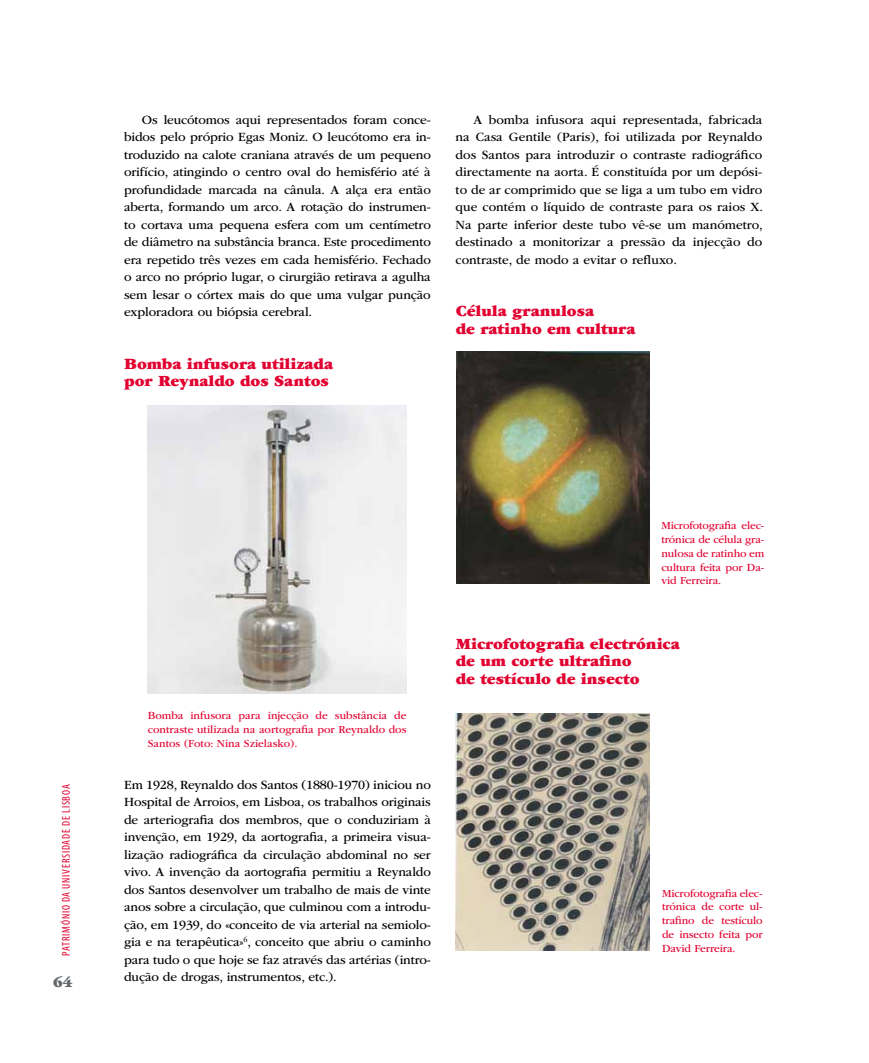
<style>
.page{position:relative;width:869px;height:1063px;background:#fff}
.page>*{position:absolute;margin:0;border:0;box-sizing:border-box;transform-origin:0 0}
.t1{font:16.25px/17.5px "ITC Garamond Std Ult";color:#e20030}
.t2{font:15px "ITC Garamond Std Ult";color:#64686a}
.t3{font:13.12px/17.5px "ITC Garamond Std";letter-spacing:-.01em;color:#000;text-align:justify}
.t4{font:11.25px/13.8px "ITC Garamond Std";letter-spacing:-.01em;color:#e20030;text-align:justify}
.t5{font:condensed 11.25px "Myriad Pro";letter-spacing:.07em;color:#e20030}
</style>
<div class="page">
<img style="left:148px;top:405px;width:258px;height:289px">
<img style="left:456px;top:351px;width:193px;height:232px">
<img style="left:455px;top:714px;width:193px;height:237px">
<p class="t3" style="left:124px;top:111px;width:308px;text-indent:18px">Os leucótomos aqui representados foram conce‑ bidos pelo próprio Egas Moniz. O leucótomo era in‑ troduzido na calote craniana através de um pequeno orifício, atingindo o centro oval do hemisfério até à profundidade marcada na cânula. A alça era então aberta, formando um arco. A rotação do instrumen‑ to cortava uma pequena esfera com um centímetro de diâmetro na substância branca. Este procedimento era repetido três vezes em cada hemisfério. Fechado o arco no próprio lugar, o cirurgião retirava a agulha sem lesar o córtex mais do que uma vulgar punção exploradora ou biópsia cerebral.</p>
<p class="t1" style="left:124px;top:355px;width:210px">Bomba infusora utilizada por Reynaldo dos Santos</p>
<p class="t3" style="left:455px;top:111px;width:308px;text-indent:18px">A bomba infusora aqui representada, fabricada na Casa Gentile (Paris), foi utilizada por Reynaldo dos Santos para introduzir o contraste radiográfico directamente na aorta. É constituída por um depósi‑ to de ar comprimido que se liga a um tubo em vidro que contém o líquido de contraste para os raios X.<br>Na parte inferior deste tubo vê‑se um manómetro, destinado a monitorizar a pressão da injecção do contraste, de modo a evitar o refluxo.</p>
<p class="t1" style="left:455px;top:302px;width:181px">Célula granulosa<br>de ratinho em cultura</p>
<p class="t5" style="left:59px;top:956px;width:172px;rotate:-90deg">património da universidade de lisboa</p>
<p class="t2" style="left:53px;top:974px;width:21px">64</p>
<p class="t4" style="left:148px;top:709px;width:260px">Bomba infusora para injecção de substância de contraste utilizada na aortografia por Reynaldo dos Santos (Foto: Nina Szielasko).</p>
<p class="t3" style="left:124px;top:776px;width:308px">Em 1928, Reynaldo dos Santos (1880‑1970) iniciou no Hospital de Arroios, em Lisboa, os trabalhos originais de arteriografia dos membros, que o conduziriam à invenção, em 1929, da aortografia, a primeira visua‑ lização radiográfica da circulação abdominal no ser vivo. A invenção da aortografia permitiu a Reynaldo dos Santos desenvolver um trabalho de mais de vinte anos sobre a circulação, que culminou com a introdu‑ ção, em 1939, do «conceito de via arterial na semiolo‑ gia e na terapêutica»<sup>6</sup>, conceito que abriu o caminho para tudo o que hoje se faz através das artérias (intro‑ dução de drogas, instrumentos, etc.).</p>
<p class="t4" style="left:661px;top:519px;width:104px">Microfotografia elec‑ trónica de célula gra‑ nulosa de ratinho em cultura feita por Da‑ vid Ferreira.</p>
<p class="t1" style="left:455px;top:635px;width:225px">Microfotografia electrónica de um corte ultrafino<br>de testículo de insecto</p>
<p class="t4" style="left:661px;top:886px;width:102px">Microfotografia elec‑ trónica de corte ul‑ trafino de testículo de insecto feita por David Ferreira.</p>
</div>
